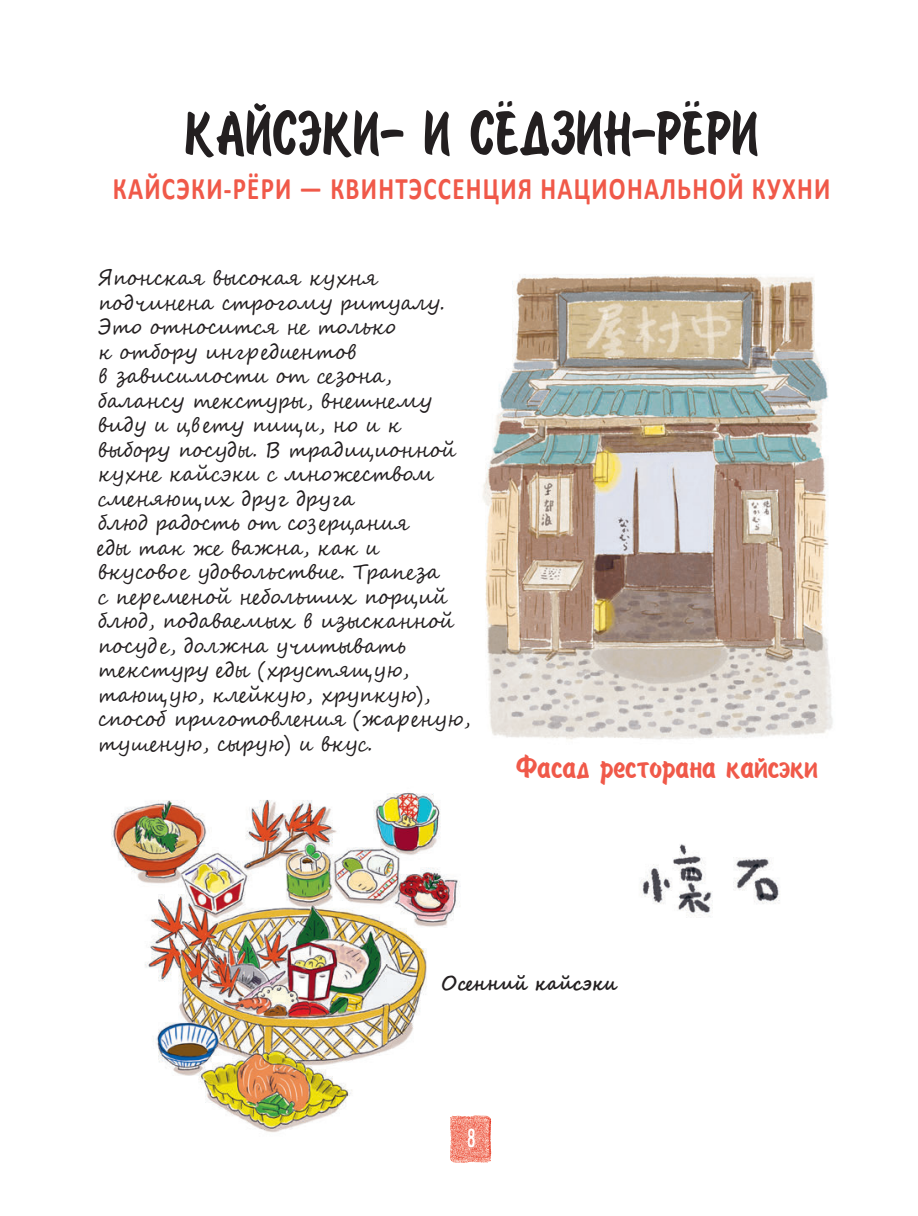
<style>
.page{position:relative;width:918px;height:1216px;background:#fff}
.page>*{position:absolute;margin:0;border:0;box-sizing:border-box;transform-origin:0 0}
.t1{font:57.75px "Painter";letter-spacing:.03em;color:#231f20;scale:.91 1}
.t2{font:700 31.5px "Calibri";letter-spacing:.05em;color:#f05949;scale:.79 1}
.t3{font:29.75px "Painter";letter-spacing:.02em;color:#f05949}
.t4{font:25.2px "Local Brewery Four";color:#fff}
.t5{font:21px/24.5px "Segoe Script";color:#231f20;scale:.95 1}
.t6{font:700 19.25px "Segoe Script";color:#231f20;scale:.95 1}
</style>
<div class="page">
<img style="left:111px;top:792px;width:381px;height:350px">
<img style="left:483px;top:274px;width:350px;height:466px">
<img style="left:641px;top:844px;width:139px;height:74px">
<img style="left:450px;top:1115px;width:37px;height:47px">
<svg style="left:452px;top:1117px;width:37px;height:42px;background:#f28f7e"></svg>
<h1 class="t1" style="left:185px;top:101px;width:631px">КАЙСЭКИ- И СЕДЗИН-РЕРИ</h1>
<h2 class="t2" style="left:113px;top:169px;width:909px">КАЙСЭКИ-РЁРИ — КВИНТЭССЕНЦИЯ НАЦИОНАЛЬНОЙ КУХНИ</h2>
<p class="t5" style="left:98px;top:266px;width:393px">Японская высокая кухня подчинена строгому ритуалу.<br>Это относится не только<br>к отбору ингр едиентов<br>в зависимости от сезона, балансу текстуры, внешнему виду и цв ету пищи, но и к выбору посуды. В традиционной кухне кайсэки с множеством сменяющих друг друга<br>блюд радость от соз ерцания<br>еды так же важна, как и<br>вкусово е удовольствие. Трапеза<br>с пер еменой небольших порций блюд, подаваемых в изысканной посуд е, должна учитывать текстуру еды (хрустящую, тающую, клейкую, хрупкую), способ приготовления (жар еную, тушеную, сырую) и вкус.</p>
<h3 class="t3" style="left:516px;top:750px;width:302px">Фасад ресторана кайсэки</h3>
<p class="t6" style="left:441px;top:967px;width:188px">Осенний кайсэки</p>
<p class="t4" style="left:466px;top:1124px;width:12px">8</p>
</div>
